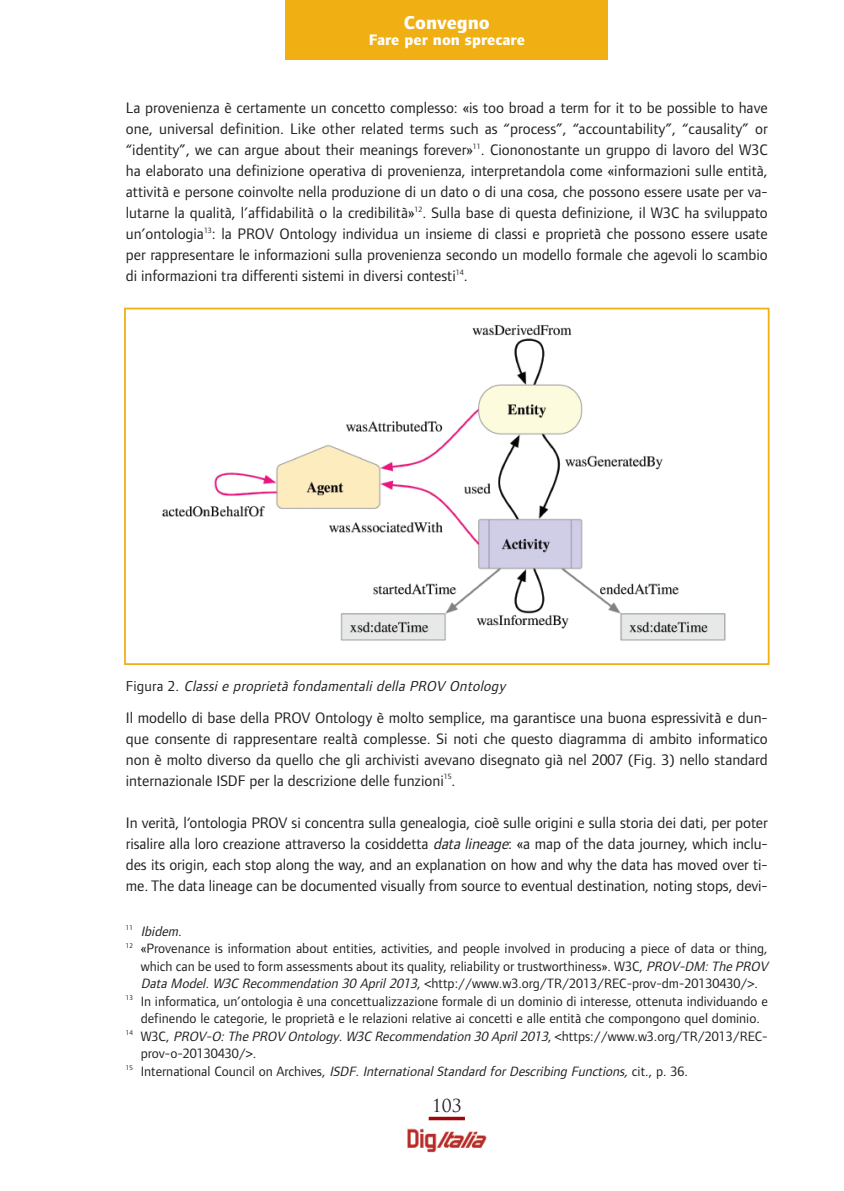
<style>
.page{position:relative;width:844px;height:1191px;background:#fff}
.page>*{position:absolute;margin:0;border:0;box-sizing:border-box;transform-origin:0 0}
.t1{font:800 19.25px "Foundry Form Sans";color:#fff}
.t2{font:17.5px "Trajan Pro";color:#231f20}
.t3{font:15.75px/21px "Foundry Form Sans";color:#231f20;text-align:justify}
.t4{font:800 15.75px "Foundry Form Sans";color:#fff}
.t5{font:italic 14.88px "Foundry Form Sans";color:#231f20}
.t6{font:14px "Foundry Form Sans";color:#231f20}
.t7{font:italic 14px "Foundry Form Sans";color:#231f20}
.s1{font-style:normal}
.s2{font-style:italic}
</style>
<div class="page">
<div style="left:285px;top:0;width:323px;height:60px;background:#f0af13"></div>
<img style="left:407px;top:1128px;width:80px;height:24px">
<svg style="left:428px;top:1116px;width:37px;height:4px"></svg>
<img style="left:162px;top:325px;width:564px;height:316px">
<div style="left:124px;top:308px;width:645px;height:357px;border:2px solid #f0af13"></div>
<p class="t1" style="left:404px;top:12px;width:87px">Convegno</p>
<p class="t4" style="left:368px;top:31px;width:158px">Fare per non sprecare</p>
<p class="t3" style="left:126px;top:99px;width:643px">La provenienza è certamente un concetto complesso: «is too broad a term for it to be possible to have one, universal definition. Like other related terms such as “process”, “accountability”, “causality” or “identity”, we can argue about their meanings forever»<sup>11</sup>. Ciononostante un gruppo di lavoro del W3C ha elaborato una definizione operativa di provenienza, interpretandola come «informazioni sulle entità, attività e persone coinvolte nella produzione di un dato o di una cosa, che possono essere usate per va&shy;lutarne la qualità, l’affidabilità o la credibilità»<sup>12</sup>. Sulla base di questa definizione, il W3C ha sviluppato un’ontologia<sup>13</sup>: la PROV Ontology individua un insieme di classi e proprietà che possono essere usate per rappresentare le informazioni sulla provenienza secondo un modello formale che agevoli lo scambio di informazioni tra differenti sistemi in diversi contesti<sup>14</sup>.</p>
<p class="t5" style="left:126px;top:680px;width:381px"><span class="s1">F i g u r a 2 .</span> Classi e proprietà fondamentali della PROV Ontology</p>
<p class="t3" style="left:126px;top:708px;width:643px">Il modello di base della PROV Ontology è molto semplice, ma garantisce una buona espressività e dun&shy;que consente di rappresentare realtà complesse. Si noti che questo diagramma di ambito informatico non è molto diverso da quello che gli archivisti avevano disegnato già nel 2007 (Fig. 3) nello standard internazionale ISDF per la descrizione delle funzioni<sup>15</sup>.</p>
<p class="t3" style="left:126px;top:813px;width:643px">In verità, l‘ontologia PROV si concentra sulla genealogia, cioè sulle origini e sulla storia dei dati, per poter risalire alla loro creazione attraverso la cosiddetta <span class="s2">datalineage</span>: «a map of the data journey, which inclu&shy;des its origin, each stop along the way, and an explanation on how and why the data has moved over ti&shy;me. The data lineage can be documented visually from source to eventual destination, noting stops, devi-</p>
<p class="t7" style="left:126px;top:925px;width:60px"><sup>1</sup> <sup>1</sup> Ibidem.</p>
<p class="t6" style="left:126px;top:943px;width:643px"><sup>12</sup> «Provenance is information about entities, activities, and people involved in producing a piece of data or thing,</p>
<p class="t6" style="left:141px;top:960px;width:631px">which can be used to form assessments about its quality, reliability or trustworthiness». W3C, <span class="s2">PROV-DM:ThePROV</span></p>
<p class="t6" style="left:141px;top:978px;width:618px"><span class="s2">DataModel.W3CRecommendation30April2013</span>, &lt;http://www.w3.org/TR/2013/REC-prov-dm-20130430/&gt;.</p>
<p class="t6" style="left:126px;top:995px;width:643px"><sup>13</sup> In informatica, un’ontologia è una concettualizzazione formale di un dominio di interesse, ottenuta individuando e</p>
<p class="t6" style="left:141px;top:1013px;width:620px">definendo le categorie, le proprietà e le relazioni relative ai concetti e alle entità che compongono quel dominio.</p>
<p class="t7" style="left:126px;top:1030px;width:643px"><sup>14</sup> <span class="s1">W3C,</span> PROV-O:ThePROVOntology.W3CRecommendation30April2013<span class="s1">, &lt;https://www.w3.org/TR/2013/REC-</span></p>
<p class="t6" style="left:141px;top:1048px;width:117px">prov-o-20130430/&gt;.</p>
<p class="t7" style="left:126px;top:1065px;width:563px"><sup>15</sup> <span class="s1">International Council on Archives,</span> ISDF.InternationalStandardforDescribingFunctions,<span class="s1">cit., p. 36.</span></p>
<p class="t2" style="left:431px;top:1099px;width:31px">103</p>
</div>
